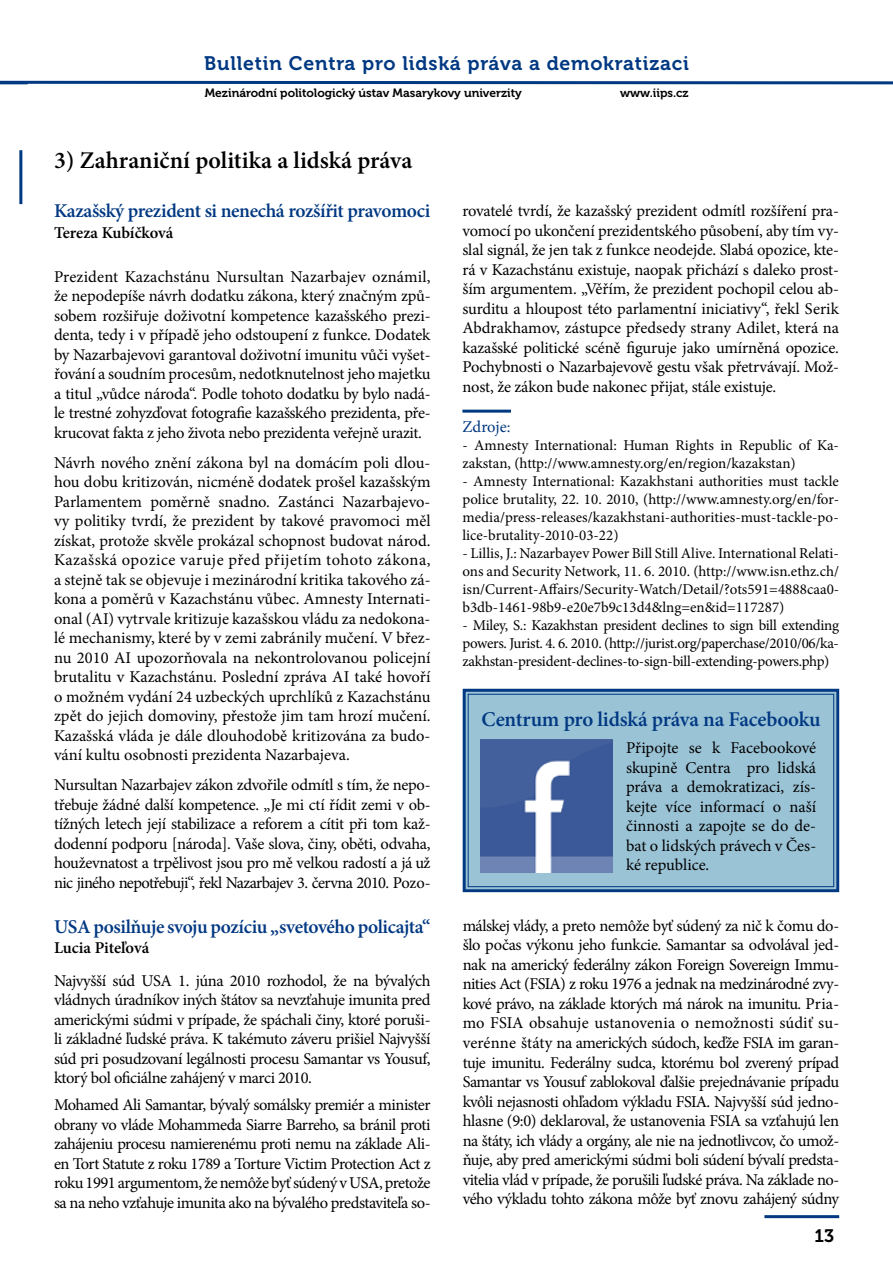
<style>
.page{position:relative;width:893px;height:1263px;background:#fff}
.page>*{position:absolute;margin:0;border:0;box-sizing:border-box;transform-origin:0 0}
.t1{font:600 24px "Minion Pro";color:#000}
.t2{font:600 21px "Minion Pro";letter-spacing:-.01em;color:#003882}
.t3{font:600 19.5px "Minion Pro";letter-spacing:-.02em;color:#003882}
.t4{font:19.5px "Museo 700";letter-spacing:.04em;color:#003882}
.t5{font:18px "Museo 700";color:#000}
.t6{font:16.5px/19.5px "Minion Pro";letter-spacing:-.025em;color:#000;text-align:justify}
.t7{font:600 16.5px "Minion Pro";letter-spacing:-.005em;color:#000}
.t8{font:16.5px "Minion Pro";color:#003882}
.t9{font:15px/18px "Minion Pro";color:#000;text-align:justify}
.t10{font:12px "Museo 700";color:#000}
</style>
<div class="page">
<svg style="left:0;top:80px;width:893px;height:5px"></svg>
<hr style="left:764px;top:1215px;width:75px;height:3px;background:#003882">
<hr style="left:462px;top:410px;width:49px;height:3px;background:#003882">
<hr style="left:19px;top:150px;width:3px;height:54px;background:#003882">
<svg style="left:462px;top:688px;width:378px;height:205px;background:#92bad0"></svg>
<div style="left:468px;top:694px;width:366px;height:193px;border:1px solid #003882"></div>
<img style="left:481px;top:740px;width:132px;height:132px">
<p class="t4" style="left:204px;top:52px;width:486px">Bulletin Centra pro lidská práva a demokratizaci</p>
<p class="t10" style="left:205px;top:87px;width:318px">Mezinárodní politologický ústav Masarykovy univerzity</p>
<p class="t10" style="left:620px;top:87px;width:70px">www.iips.cz</p>
<h1 class="t1" style="left:54px;top:143px;width:359px">3) Zahraniční politika a lidská práva</h1>
<p class="t3" style="left:54px;top:198px;width:378px">Kazašský prezident si nenechá rozšířit pravomoci</p>
<p class="t7" style="left:54px;top:222px;width:121px">Tereza Kubíčková</p>
<p class="t6" style="left:54px;top:267px;width:378px">Prezident Kazachstánu Nursultan Nazarbajev oznámil, že nepodepíše návrh dodatku zákona, který značným způ&shy;sobem rozšiřuje doživotní kompetence kazašského prezi&shy;denta, tedy i v případě jeho odstoupení z funkce. Dodatek by Nazarbajevovi garantoval doživotní imunitu vůči vyšet&shy;řování a soudním procesům, nedotknutelnost jeho majetku a titul „vůdce národa“. Podle tohoto dodatku by bylo nadá&shy;le trestné zohyzďovat fotografie kazašského prezidenta, pře&shy;krucovat fakta z jeho života nebo prezidenta veřejně urazit.</p>
<p class="t6" style="left:54px;top:453px;width:378px">Návrh nového znění zákona byl na domácím poli dlou&shy;hou dobu kritizován, nicméně dodatek prošel kazašským Parlamentem poměrně snadno. Zastánci Nazarbajevo&shy;vy politiky tvrdí, že prezident by takové pravomoci měl získat, protože skvěle prokázal schopnost budovat národ.<br>Kazašská opozice varuje před přijetím tohoto zákona, a stejně tak se objevuje i mezinárodní kritika takového zá&shy;kona a poměrů v Kazachstánu vůbec. Amnesty Internati&shy;onal (AI) vytrvale kritizuje kazašskou vládu za nedokona&shy;lé mechanismy, které by v zemi zabránily mučení. V břez&shy;nu 2010 AI upozorňovala na nekontrolovanou policejní brutalitu v Kazachstánu. Poslední zpráva AI také hovoří o možném vydání 24 uzbeckých uprchlíků z Kazachstánu zpět do jejich domoviny, přestože jim tam hrozí mučení.<br>Kazašská vláda je dále dlouhodobě kritizována za budo&shy;vání kultu osobnosti prezidenta Nazarbajeva.</p>
<p class="t6" style="left:54px;top:775px;width:378px">Nursultan Nazarbajev zákon zdvořile odmítl s tím, že nepo&shy;třebuje žádné další kompetence. „Je mi ctí řídit zemi v ob&shy;tížných letech její stabilizace a reforem a cítit při tom kaž&shy;dodenní podporu [národa]. Vaše slova, činy, oběti, odvaha, houževnatost a trpělivost jsou pro mě velkou radostí a já už nic jiného nepotřebuji“, řekl Nazarbajev 3. června 2010. Pozo-</p>
<p class="t3" style="left:54px;top:913px;width:378px">USA posilňuje svoju pozíciu „svetového policajta“</p>
<p class="t7" style="left:54px;top:936px;width:97px">Lucia Piteľová</p>
<p class="t6" style="left:54px;top:971px;width:378px">Najvyšší súd USA 1. júna 2010 rozhodol, že na bývalých vládnych úradníkov iných štátov sa nevzťahuje imunita pred americkými súdmi v prípade, že spáchali činy, ktoré poruši&shy;li základné ľudské práva. K takémuto záveru prišiel Najvyšší súd pri posudzovaní legálnosti procesu Samantar vs Yousuf, ktorý bol oficiálne zahájený v marci 2010.</p>
<p class="t6" style="left:54px;top:1095px;width:378px">Mohamed Ali Samantar, bývalý somálsky premiér a minister obrany vo vláde Mohammeda Siarre Barreho, sa bránil proti zahájeniu procesu namierenému proti nemu na základe Ali&shy;en Tort Statute z roku 1789 a Torture Victim Protection Act z roku 1991 argumentom, že nemôže byť súdený v USA, pretože sa na neho vzťahuje imunita ako na bývalého predstaviteľa so-</p>
<p class="t6" style="left:462px;top:201px;width:378px">rovatelé tvrdí, že kazašský prezident odmítl rozšíření pra&shy;vomocí po ukončení prezidentského působení, aby tím vy&shy;slal signál, že jen tak z funkce neodejde. Slabá opozice, kte&shy;rá v Kazachstánu existuje, naopak přichází s daleko prost&shy;ším argumentem. „Věřím, že prezident pochopil celou ab&shy;surditu a hloupost této parlamentní iniciativy“, řekl Serik Abdrakhamov, zástupce předsedy strany Adilet, která na kazašské politické scéně figuruje jako umírněná opozice.<br>Pochybnosti o Nazarbajevově gestu však přetrvávají. Mož&shy;nost, že zákon bude nakonec přijat, stále existuje.</p>
<p class="t8" style="left:462px;top:416px;width:50px">Zdroje:</p>
<p class="t9" style="left:462px;top:437px;width:378px">- Amnesty International: Human Rights in Republic of Ka&shy;zakstan, (http://www.amnesty.org/en/region/kazakstan)</p>
<p class="t9" style="left:462px;top:473px;width:378px">- Amnesty International: Kazakhstani authorities must tackle police brutality, 22. 10. 2010, (http://www.amnesty.org/en/for&shy;media/press-releases/kazakhstani-authorities-must-tackle-po&shy;lice-brutality-2010-03-22)</p>
<p class="t9" style="left:462px;top:545px;width:378px">- Lillis, J.: Nazarbayev Power Bill Still Alive. International Relati&shy;ons and Security Network, 11. 6. 2010. (http://www.isn.ethz.ch/ isn/Current-Affairs/Security-Watch/Detail/?ots591=4888caa0- b3db-1461-98b9-e20e7b9c13d4&amp;lng=en&amp;id=117287)</p>
<p class="t9" style="left:462px;top:617px;width:378px">- Miley, S.: Kazakhstan president declines to sign bill extending powers. Jurist. 4. 6. 2010. (http://jurist.org/paperchase/2010/06/ka&shy;zakhstan-president-declines-to-sign-bill-extending-powers.php)</p>
<p class="t2" style="left:481px;top:705px;width:341px">Centrum pro lidská práva na Facebooku</p>
<p class="t6" style="left:626px;top:738px;width:192px">Připojte se k Facebookové skupině Centra pro lidská práva a demokratizaci, zís&shy;kejte více informací o naší činnosti a zapojte se do de&shy;bat o lidských právech v Čes&shy;ké republice.</p>
<p class="t6" style="left:463px;top:916px;width:378px">málskej vlády, a preto nemôže byť súdený za nič k čomu do&shy;šlo počas výkonu jeho funkcie. Samantar sa odvolával jed&shy;nak na americký federálny zákon Foreign Sovereign Immu&shy;nities Act (FSIA) z roku 1976 a jednak na medzinárodné zvy&shy;kové právo, na základe ktorých má nárok na imunitu. Pria&shy;mo FSIA obsahuje ustanovenia o nemožnosti súdiť su&shy;verénne štáty na amerických súdoch, keďže FSIA im garan&shy;tuje imunitu. Federálny sudca, ktorému bol zverený prípad Samantar vs Yousuf zablokoval ďalšie prejednávanie prípadu kvôli nejasnosti ohľadom výkladu FSIA. Najvyšší súd jedno&shy;hlasne (9:0) deklaroval, že ustanovenia FSIA sa vzťahujú len na štáty, ich vlády a orgány, ale nie na jednotlivcov, čo umož&shy;ňuje, aby pred americkými súdmi boli súdení bývalí predsta&shy;vitelia vlád v prípade, že porušili ľudské práva. Na základe no&shy;vého výkladu tohto zákona môže byť znovu zahájený súdny</p>
<p class="t5" style="left:814px;top:1226px;width:21px">13</p>
</div>
